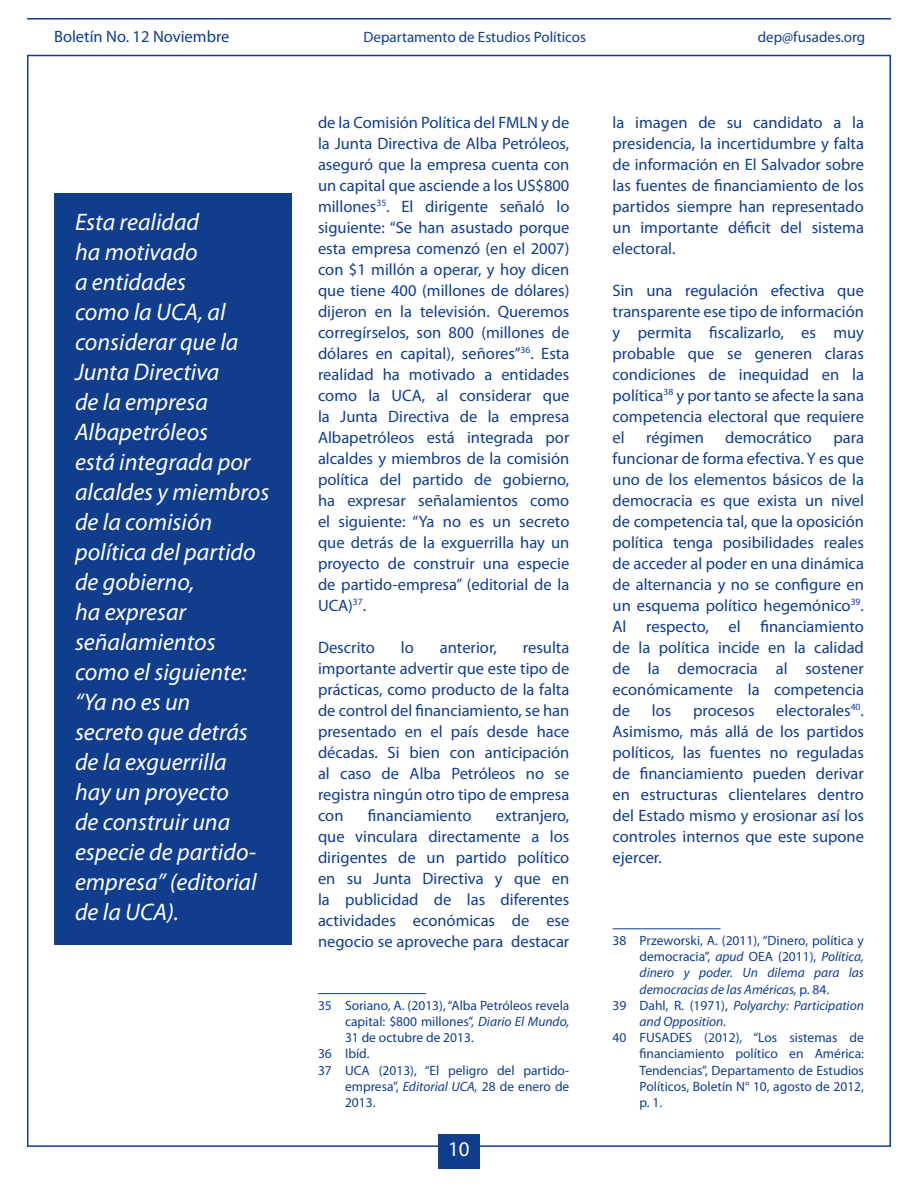
<style>
.page{position:relative;width:918px;height:1188px;background:#fff}
.page>*{position:absolute;margin:0;border:0;box-sizing:border-box;transform-origin:0 0}
.t1{font:italic 24px/30px "Myriad Pro";color:#fff}
.t2{font:21px "Myriad Pro";color:#fff}
.t3{font:16.5px/21px "Myriad Pro";color:#103d8c;text-align:justify}
.t4{font:15px "Myriad Pro";color:#103d8c}
.t5{font:13.5px/16.2px "Myriad Pro";color:#103d8c;text-align:justify}
.t6{font:italic 13.5px "Myriad Pro";color:#103d8c}
.s1{font-style:italic}
.s2{font-style:normal}
</style>
<div class="page">
<hr style="left:27px;top:18px;width:864px;height:2px;background:#103d8c">
<div style="left:438px;top:1134px;width:42px;height:34px;background:#103d8c"></div>
<hr style="left:318px;top:993px;width:108px;height:1px;background:#103d8c">
<hr style="left:613px;top:928px;width:108px;height:1px;background:#103d8c">
<div style="left:54px;top:193px;width:238px;height:752px;background:#103d8c"></div>
<p class="t3" style="left:54px;top:26px;width:177px">Boletín No. 12 Noviembre</p>
<p class="t4" style="left:363px;top:28px;width:224px">Departamento de Estudios Políticos</p>
<p class="t4" style="left:758px;top:28px;width:109px">dep@fusades.org</p>
<p class="t1" style="left:75px;top:207px;width:196px">Esta realidad<br>ha motivado<br>a entidades<br>como la UCA, al considerar que la<br>Junta Directiva<br>de la empresa<br>Albapetróleos<br>está integrada por alcaldes y miembros de la comisión política del partido de gobierno,<br>ha expresar señalamientos como el siguiente: “Ya no es un<br>secreto que detrás de la exguerrilla<br>hay un proyecto<br>de construir una especie de partido&shy;empresa” (editorial de la UCA).</p>
<p class="t3" style="left:318px;top:112px;width:253px">de la Comisión Política del FMLN y de la Junta Directiva de Alba Petróleos, aseguró que la empresa cuenta con un capital que asciende a los US$800 millones<sup>35</sup>. El dirigente señaló lo siguiente: “Se han asustado porque esta empresa comenzó (en el 2007) con $1 millón a operar, y hoy dicen que tiene 400 (millones de dólares) dijeron en la televisión. Queremos corregírselos, son 800 (millones de dólares en capital), señores”<sup>36</sup>. Esta realidad ha motivado a entidades como la UCA, al considerar que la Junta Directiva de la empresa Albapetróleos está integrada por alcaldes y miembros de la comisión política del partido de gobierno, ha expresar señalamientos como el siguiente: “Ya no es un secreto que detrás de la exguerrilla hay un proyecto de construir una especie de partido-empresa” (editorial de la UCA)<sup>37</sup>.</p>
<p class="t3" style="left:318px;top:637px;width:58px">Descrito</p>
<p class="t3" style="left:401px;top:637px;width:14px">lo</p>
<p class="t3" style="left:440px;top:637px;width:58px">anterior,</p>
<p class="t3" style="left:318px;top:637px;width:253px;text-indent:205px">resulta importante advertir que este tipo de prácticas, como producto de la falta de control del financiamiento, se han presentado en el país desde hace décadas. Si bien con anticipación al caso de Alba Petróleos no se registra ningún otro tipo de empresa con</p>
<p class="t3" style="left:368px;top:805px;width:105px">financiamiento</p>
<p class="t3" style="left:318px;top:805px;width:253px;text-indent:178px">extranjero, que vinculara directamente a los dirigentes de un partido político en su Junta Directiva y que en la publicidad de las diferentes actividades económicas de ese negocio se aproveche para destacar</p>
<p class="t5" style="left:318px;top:997px;width:253px">35 Soriano, A. (2013), “Alba Petróleos revela</p>
<p class="t5" style="left:345px;top:1013px;width:226px">capital: $800 millones”, <span class="s1">Diario El Mundo,</span></p>
<p class="t5" style="left:345px;top:1029px;width:130px">31 de octubre de 2013.</p>
<p class="t5" style="left:318px;top:1046px;width:53px">36 Ibíd.</p>
<p class="t5" style="left:318px;top:1062px;width:253px">37 UCA (2013), “El peligro del partido-</p>
<p class="t5" style="left:345px;top:1078px;width:226px">empresa”, <span class="s1">Editorial UCA,</span> 28 de enero de</p>
<p class="t5" style="left:345px;top:1094px;width:32px">2013.</p>
<p class="t2" style="left:448px;top:1136px;width:23px">10</p>
<p class="t3" style="left:613px;top:112px;width:253px">la imagen de su candidato a la presidencia, la incertidumbre y falta de información en El Salvador sobre las fuentes de financiamiento de los partidos siempre han representado un importante déficit del sistema electoral.</p>
<p class="t3" style="left:613px;top:280px;width:253px">Sin una regulación efectiva que transparente ese tipo de información y permita fiscalizarlo, es muy probable que se generen claras condiciones de inequidad en la política<sup>38</sup> y por tanto se afecte la sana competencia electoral que requiere el</p>
<p class="t3" style="left:646px;top:427px;width:59px">régimen</p>
<p class="t3" style="left:725px;top:427px;width:88px">democrático</p>
<p class="t3" style="left:613px;top:427px;width:253px;text-indent:221px">para funcionar de forma efectiva. Y es que uno de los elementos básicos de la democracia es que exista un nivel de competencia tal, que la oposición política tenga posibilidades reales de acceder al poder en una dinámica de alternancia y no se configure en un esquema político hegemónico<sup>39</sup>.<br>Al respecto, el financiamiento de la política incide en la calidad de la democracia al sostener económicamente la competencia de</p>
<p class="t3" style="left:613px;top:700px;width:253px;text-indent:164px">electorales<sup>40</sup>.<br>Asimismo, más allá de los partidos políticos, las fuentes no reguladas de financiamiento pueden derivar en estructuras clientelares dentro del Estado mismo y erosionar así los controles internos que este supone ejercer.</p>
<p class="t3" style="left:652px;top:700px;width:21px">los</p>
<p class="t3" style="left:693px;top:700px;width:63px">procesos</p>
<p class="t5" style="left:613px;top:932px;width:253px">38 Przeworski, A. (2011), “Dinero, política y</p>
<p class="t5" style="left:640px;top:948px;width:226px">democracia”, <span class="s1">apud</span> OEA (2011), <span class="s1">Política,</span></p>
<p class="t6" style="left:640px;top:965px;width:226px">dinero y poder. Un dilema para las</p>
<p class="t6" style="left:640px;top:981px;width:191px">democracias de las Américas, <span class="s2">p. 84.</span></p>
<p class="t6" style="left:613px;top:997px;width:253px"><span class="s2">39 Dahl, R. (1971),</span> Polyarchy: Participation</p>
<p class="t6" style="left:640px;top:1013px;width:88px">and Opposition.</p>
<p class="t5" style="left:640px;top:1029px;width:226px;text-indent:-27px">40 FUSADES (2012), “Los sistemas de financiamiento político en América:<br>Tendencias”, Departamento de Estudios Políticos, Boletín N° 10, agosto de 2012, p. 1.</p>
</div>
